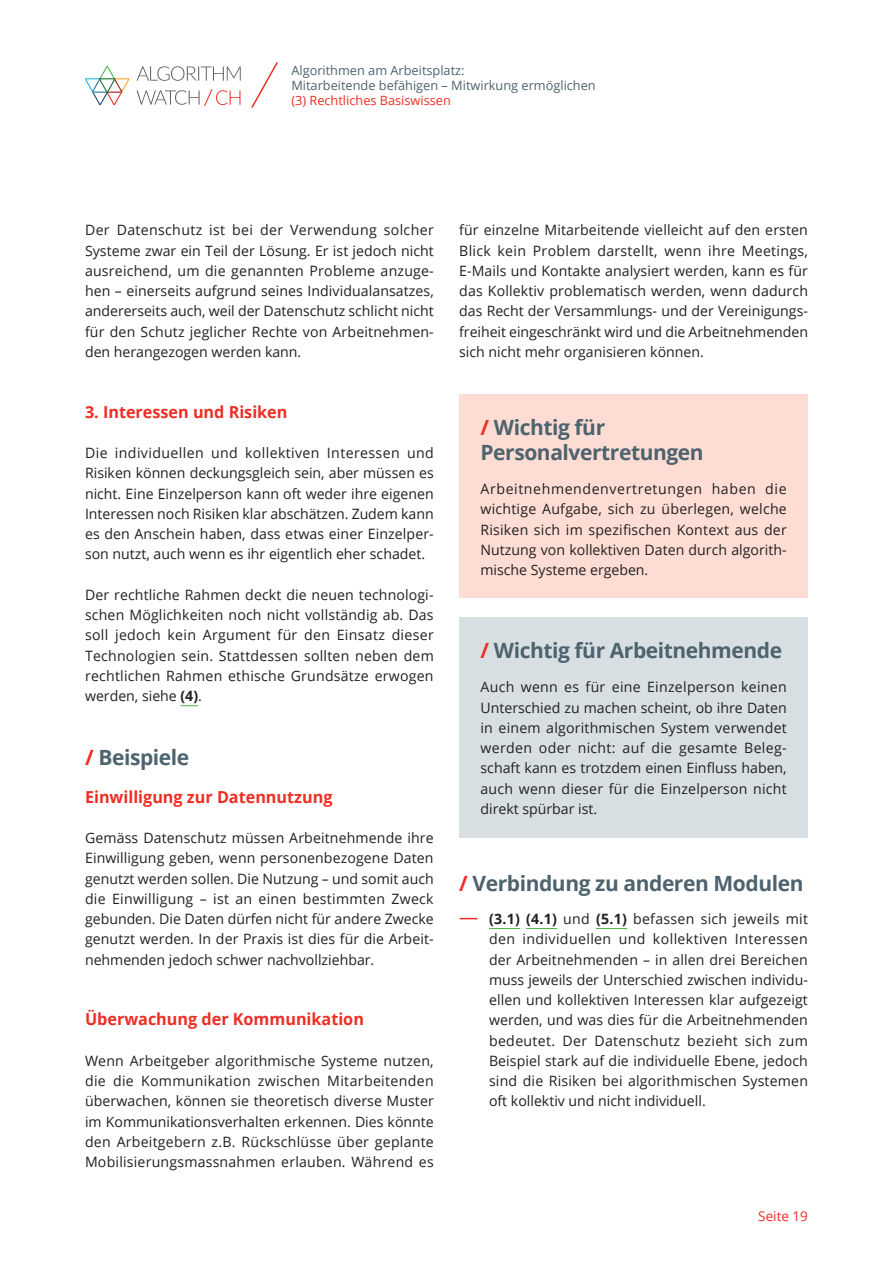
<style>
.page{position:relative;width:893px;height:1263px;background:#fff}
.page>*{position:absolute;margin:0;border:0;box-sizing:border-box;transform-origin:0 0}
.HBS_head_4_V_oG{font:700 21px/25.2px "Open Sans";letter-spacing:-.02em;color:#4d636e}
.HBS_head_4_V{font:700 21px "Open Sans";letter-spacing:-.02em;color:#4d636e}
.t1{font:700 16.5px "Open Sans";color:#ee2e24}
.HBS_Fließ_DE_geänder{font:14.25px/20.2px "Open Sans";color:#231f20;text-align:justify}
.HBS_Fließ_DE_oG{font:14.25px/20.2px "Open Sans";color:#231f20;text-align:justify}
.t2{font:13.5px "Open Sans";color:#ee2e24}
.t3{font:12.75px/15px "Open Sans";color:#4d636e}
.t4{font:12.75px "Open Sans";color:#ee2e24}
.s1{font-weight:700}
.s2{color:#ee2e24}
.s3{font-size:19.5px;color:#ee2e24}
</style>
<div class="page">
<svg style="left:180px;top:705px;width:18px;height:1px"></svg>
<hr style="left:489px;top:928px;width:31px;height:1px;background:#4cb848">
<hr style="left:526px;top:928px;width:31px;height:1px;background:#4cb848">
<hr style="left:596px;top:928px;width:31px;height:1px;background:#4cb848">
<div style="left:459px;top:394px;width:349px;height:204px;background:#fdddd3"></div>
<div style="left:459px;top:618px;width:349px;height:220px;background:#d8dfe3"></div>
<svg style="left:85px;top:66px;width:44px;height:39px"></svg>
<svg style="left:137px;top:66px;width:104px;height:40px"></svg>
<svg style="left:251px;top:62px;width:27px;height:46px"></svg>
<p class="t3" style="left:291px;top:63px;width:306px">Algorithmen am Arbeitsplatz:<br>Mitarbeitende befähigen – Mitwirkung ermöglichen</p>
<p class="t4" style="left:291px;top:92px;width:161px">(3) Rechtliches Basiswissen</p>
<p class="HBS_Fließ_DE_geänder" style="left:85px;top:220px;width:350px">Der Datenschutz ist bei der Verwendung solcher Systeme zwar ein Teil der Lösung. Er ist jedoch nicht ausreichend, um die genannten Probleme anzuge&shy;hen – einerseits aufgrund seines Individualansatzes, andererseits auch, weil der Datenschutz schlicht nicht für den Schutz jeglicher Rechte von Arbeitnehmen&shy;den herangezogen werden kann.</p>
<p class="t1" style="left:85px;top:400px;width:204px">3. Interessen und Risiken</p>
<p class="HBS_Fließ_DE_geänder" style="left:85px;top:442px;width:350px">Die individuellen und kollektiven Interessen und Risiken können deckungsgleich sein, aber müssen es nicht. Eine Einzelperson kann oft weder ihre eigenen Interessen noch Risiken klar abschätzen. Zudem kann es den Anschein haben, dass etwas einer Einzelper&shy;son nutzt, auch wenn es ihr eigentlich eher schadet.</p>
<p class="HBS_Fließ_DE_geänder" style="left:85px;top:584px;width:350px">Der rechtliche Rahmen deckt die neuen technologi&shy;schen Möglichkeiten noch nicht vollständig ab. Das soll jedoch kein Argument für den Einsatz dieser Technologien sein. Stattdessen sollten neben dem rechtlichen Rahmen ethische Grundsätze erwogen werden, siehe <span class="s1">(4)</span>.</p>
<p class="HBS_head_4_V" style="left:85px;top:742px;width:106px"><span class="s2">/</span> Beispiele</p>
<p class="t1" style="left:85px;top:785px;width:249px">Einwilligung zur Datennutzung</p>
<p class="HBS_Fließ_DE_geänder" style="left:85px;top:827px;width:350px">Gemäss Datenschutz müssen Arbeitnehmende ihre Einwilligung geben, wenn personenbezogene Daten genutzt werden sollen. Die Nutzung – und somit auch die Einwilligung – ist an einen bestimmten Zweck gebunden. Die Daten dürfen nicht für andere Zwecke genutzt werden. In der Praxis ist dies für die Arbeit&shy;nehmenden jedoch schwer nachvollziehbar.</p>
<p class="t1" style="left:85px;top:1008px;width:280px">Überwachung der Kommunikation</p>
<p class="HBS_Fließ_DE_geänder" style="left:85px;top:1050px;width:350px">Wenn Arbeitgeber algorithmische Systeme nutzen, die die Kommunikation zwischen Mitarbeitenden überwachen, können sie theoretisch diverse Muster im Kommunikationsverhalten erkennen. Dies könnte den Arbeitgebern z.B. Rückschlüsse über geplante Mobilisierungsmassnahmen erlauben. Während es</p>
<p class="HBS_Fließ_DE_geänder" style="left:459px;top:220px;width:350px">für einzelne Mitarbeitende vielleicht auf den ersten Blick kein Problem darstellt, wenn ihre Meetings, E-Mails und Kontakte analysiert werden, kann es für das Kollektiv problematisch werden, wenn dadurch das Recht der Versammlungs- und der Vereinigungs&shy;freiheit eingeschränkt wird und die Arbeitnehmenden sich nicht mehr organisieren können.</p>
<p class="HBS_head_4_V_oG" style="left:480px;top:414px;width:225px"><span class="s2">/</span> Wichtig für<br>Personalvertretungen</p>
<p class="HBS_Fließ_DE_oG" style="left:480px;top:478px;width:308px">Arbeitnehmendenvertretungen haben die wichtige Aufgabe, sich zu überlegen, welche Risiken sich im spezifischen Kontext aus der Nutzung von kollektiven Daten durch algorith&shy;mische Systeme ergeben.</p>
<p class="HBS_head_4_V_oG" style="left:480px;top:637px;width:303px"><span class="s2">/</span> Wichtig für Arbeitnehmende</p>
<p class="HBS_Fließ_DE_oG" style="left:480px;top:677px;width:308px">Auch wenn es für eine Einzelperson keinen Unterschied zu machen scheint, ob ihre Daten in einem algorithmischen System verwendet werden oder nicht: auf die gesamte Beleg&shy;schaft kann es trotzdem einen Einfluss haben, auch wenn dieser für die Einzelperson nicht direkt spürbar ist.</p>
<p class="HBS_head_4_V" style="left:459px;top:869px;width:346px"><span class="s2">/</span> Verbindung zu anderen Modulen</p>
<p class="HBS_Fließ_DE_geänder" style="left:489px;top:908px;width:320px;text-indent:-30px"><span class="s3">—</span> <span class="s1">(3.1) (4.1)</span> und <span class="s1">(5.1)</span> befassen sich jeweils mit den individuellen und kollektiven Interessen der Arbeitnehmenden – in allen drei Bereichen muss jeweils der Unterschied zwischen individu&shy;ellen und kollektiven Interessen klar aufgezeigt werden, und was dies für die Arbeitnehmenden bedeutet. Der Datenschutz bezieht sich zum Beispiel stark auf die individuelle Ebene, jedoch sind die Risiken bei algorithmischen Systemen oft kollektiv und nicht individuell.</p>
<p class="t2" style="left:758px;top:1207px;width:51px">Seite 19</p>
</div>
